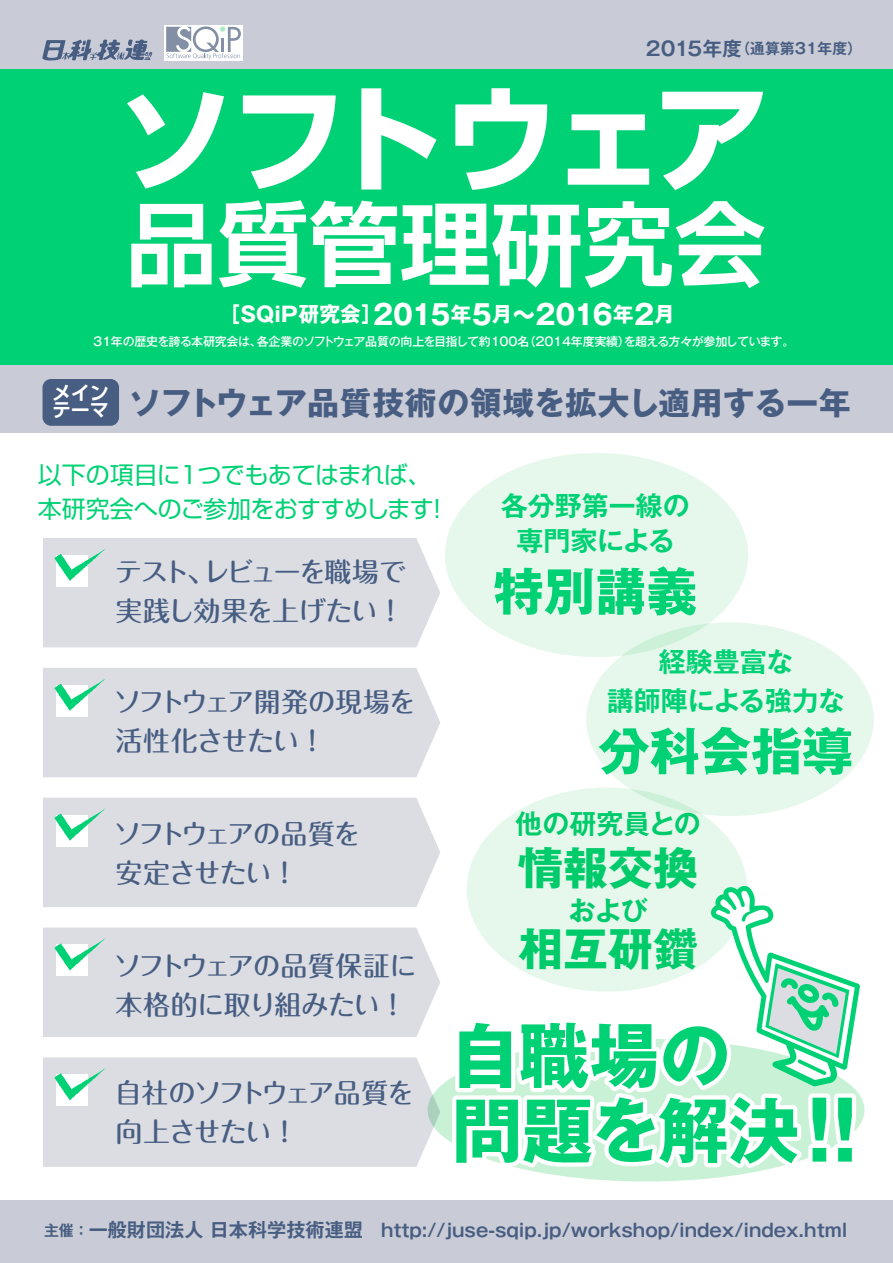
<style>
.page{position:relative;width:893px;height:1263px;background:#fff}
.page>*{position:absolute;margin:0;border:0;box-sizing:border-box;transform-origin:0 0}
.t1{font:700 114.75px "G Shin Go Pro";letter-spacing:-.07em;color:#fff}
.t2{font:700 91.35px "G Shin Go Pro De";color:#fff}
.t3{font:700 70.5px/75px "Gothic MB101 Pro";color:#00d175}
.t4{font:700 51px "Gothic MB101 Pro";color:#00d175}
.t5{font:700 45px "Gothic MB101 Pro";color:#00d175}
.t6{font:700 31.95px "Gothic MB101 Pro";letter-spacing:.005em;color:#475d81}
.t7{font:500 27px/39px "Maru Fo Pro";letter-spacing:-.05em;color:#475d81}
.t8{font:700 27px/34.5px "Gothic MB101 Pro De";color:#00d175;text-align:center}
.t9{font:500 27px/39px "Maru Fo Pro";letter-spacing:-.02em;color:#475d81}
.t10{font:24px/34px "Shin Go Pro";letter-spacing:-.02em;color:#00d175}
.t11{font:700 20.7px "Gothic MB101 Pro";letter-spacing:.01em;color:#fff}
.t12{font:700 19.2px/16.5px "UD Shin Go Pro De";letter-spacing:-.015em;color:#fff}
.t13{font:700 18px "Gothic MB101 Pro De";color:#475d81}
.t14{font:700 14.85px "Gothic MB101 Pro De";color:#475d81}
.t15{font:500 12px "Gothic MB101 Pro";letter-spacing:-.02em;color:#fff}
.s1{font-size:19.5px}
.s2{font-size:27.6px}
.s3{font-size:81.15px}
.s4{font-size:14.85px}
.s5{font-size:19.2px}
</style>
<div class="page">
<div style="left:0;top:0;width:893px;height:433px;background:#c9ccd6"></div>
<div style="left:0;top:1200px;width:893px;height:63px;background:#c9ccd6"></div>
<div style="left:0;top:69px;width:893px;height:295px;background:#00d175"></div>
<div style="left:43px;top:538px;width:397px;height:109px;background:#dbdde3"></div>
<div style="left:43px;top:668px;width:397px;height:109px;background:#dbdde3"></div>
<div style="left:43px;top:798px;width:397px;height:109px;background:#dbdde3"></div>
<div style="left:43px;top:927px;width:397px;height:110px;background:#dbdde3"></div>
<div style="left:43px;top:1057px;width:397px;height:110px;background:#dbdde3"></div>
<svg style="left:428px;top:1039px;width:436px;height:142px"></svg>
<div style="left:164px;top:25px;width:79px;height:35px;background:#fff"></div>
<svg style="left:166px;top:26px;width:75px;height:33px"></svg>
<svg style="left:42px;top:39px;width:110px;height:22px"></svg>
<div style="left:43px;top:379px;width:76px;height:47px;background:#475d81;border-radius:9px"></div>
<div style="left:586px;top:622px;width:288px;height:194px;background:#e5f8eb;border-radius:50%"></div>
<div style="left:445px;top:453px;width:303px;height:204px;background:#e5f8eb;border-radius:50%"></div>
<div style="left:467px;top:787px;width:280px;height:205px;background:#e5f8eb;border-radius:50%"></div>
<svg style="left:448px;top:886px;width:412px;height:290px"></svg>
<p class="t14" style="left:646px;top:36px;width:218px"><span class="s1">2015年度</span>（通算第31年度）</p>
<h1 class="t1" style="left:118px;top:48px;width:653px">ソフトウェア</h1>
<h2 class="t2" style="left:126px;top:169px;width:641px">品質管理研究会</h2>
<p class="t11" style="left:219px;top:297px;width:457px">［SQiP研究会］<span class="s2">2015</span>年<span class="s2">5</span>月<span class="s2">～2016</span>年<span class="s2">2</span>月</p>
<p class="t15" style="left:93px;top:331px;width:703px">31年の歴史を誇る本研究会は、各企業のソフトウェア品質の向上を目指して約100名（2014年度実績）を超える方々が参加しています。</p>
<p class="t12" style="left:52px;top:384px;width:58px">メインテーマ</p>
<p class="t6" style="left:129px;top:376px;width:723px">ソフトウェア品質技術の領域を拡大し適用する一年</p>
<p class="t10" style="left:38px;top:455px;width:413px">以下の項目に１つでもあてはまれば、本研究会へのご参加をおすすめします！</p>
<p class="t7" style="left:115px;top:549px;width:292px">テスト、レビューを職場で実践し効果を上げたい ！</p>
<p class="t7" style="left:114px;top:680px;width:303px">ソフトウェア開発の現場を活性化させたい ！</p>
<p class="t7" style="left:114px;top:811px;width:248px">ソフトウェアの品質を安定させたい ！</p>
<p class="t9" style="left:114px;top:943px;width:304px">ソフトウェアの品質保証に本格的に取り組みたい！</p>
<p class="t7" style="left:115px;top:1070px;width:301px">自社のソフトウェア品質を向上させたい ！</p>
<p class="t8" style="left:501px;top:485px;width:190px">各分野第一線の専門家による</p>
<h3 class="t4" style="left:493px;top:549px;width:205px">特別講義</h3>
<p class="t8" style="left:607px;top:638px;width:240px;line-height:39px">経験豊富な<br>講師陣による強力な</p>
<h3 class="t4" style="left:598px;top:709px;width:256px">分科会指導</h3>
<p class="t8" style="left:515px;top:803px;width:187px">他の研究員との</p>
<h3 class="t5" style="left:518px;top:830px;width:181px">情報交換</h3>
<p class="t8" style="left:569px;top:890px;width:81px">および</p>
<h3 class="t5" style="left:518px;top:911px;width:181px">相互研鑽</h3>
<h3 class="t3" style="left:450px;top:1010px;width:409px">自職場の<br>問題を解決<span class="s3">!!</span></h3>
<p class="t13" style="left:44px;top:1215px;width:805px"><span class="s4">主催：</span><span class="s5">一般財団法人 日本科学技術連盟</span>　http://juse-sqip.jp/workshop/index/index.html</p>
</div>
